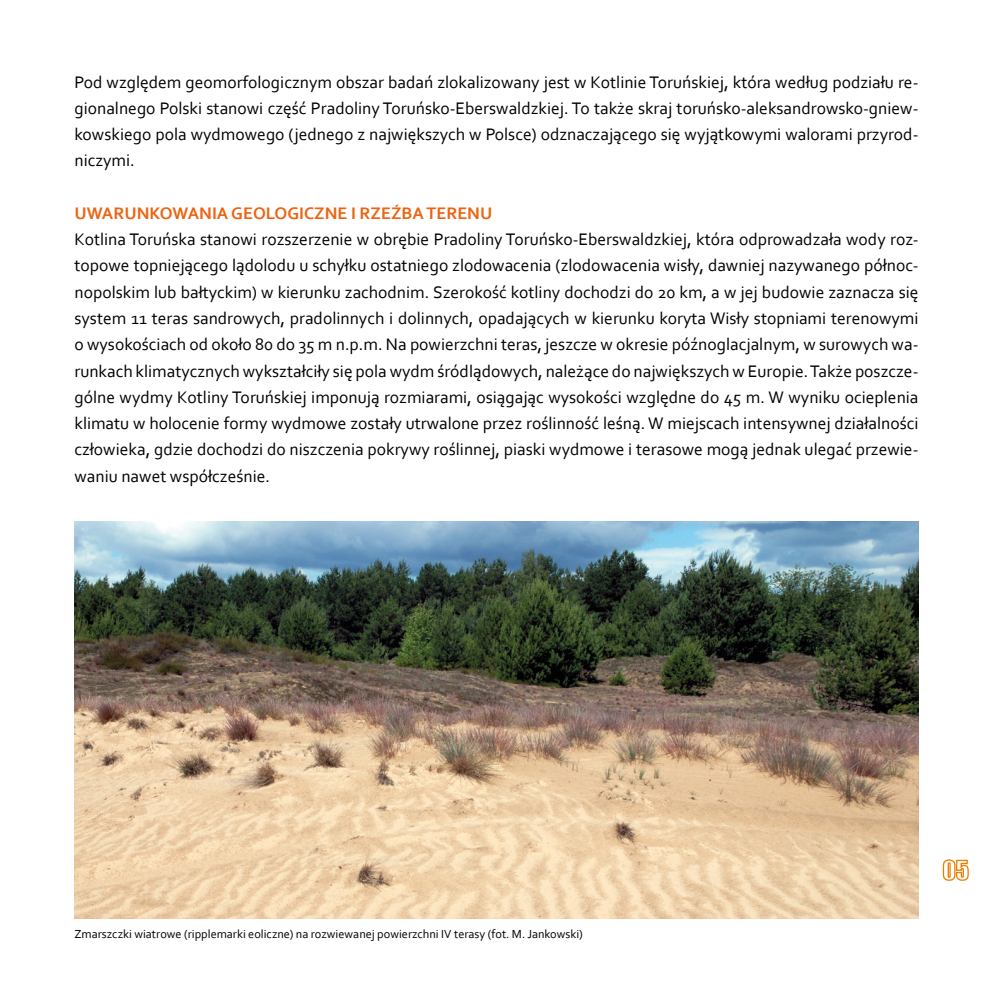
<style>
.page{position:relative;width:993px;height:993px;background:#fff}
.page>*{position:absolute;margin:0;border:0;box-sizing:border-box;transform-origin:0 0}
.t1{font:17.5px/26.2px "Corbel";color:#000;text-align:justify}
.t2{font:700 17.5px "Corbel";color:#ec6411}
.t3{font:12.25px "Corbel";color:#000}
</style>
<div class="page">
<img style="left:74px;top:521px;width:844px;height:397px">
<svg style="left:942px;top:859px;width:27px;height:22px"></svg>
<p class="t1" style="left:74px;top:68px;width:845px">Pod względem geomorfologicznym obszar badań zlokalizowany jest w Kotlinie Toruńskiej, która według podziału re&shy;gionalnego Polski stanowi część Pradoliny Toruńsko-Eberswaldzkiej. To także skraj toruńsko-aleksandrowsko-gniew&shy;kowskiego pola wydmowego (jednego z największych w Polsce) odznaczającego się wyjątkowymi walorami przyrod&shy;niczymi.</p>
<p class="t2" style="left:74px;top:202px;width:419px">UWARUNKOWANIA GEOLOGICZNE I RZEŹBA TERENU</p>
<p class="t1" style="left:74px;top:226px;width:845px">Kotlina Toruńska stanowi rozszerzenie w obrębie Pradoliny Toruńsko-Eberswaldzkiej, która odprowadzała wody roz&shy;topowe topniejącego lądolodu u schyłku ostatniego zlodowacenia (zlodowacenia wisły, dawniej nazywanego północ&shy;nopolskim lub bałtyckim) w kierunku zachodnim. Szerokość kotliny dochodzi do 20 km, a w jej budowie zaznacza się system 11 teras sandrowych, pradolinnych i dolinnych, opadających w kierunku koryta Wisły stopniami terenowymi o wysokościach od około 80 do 35 m n.p.m. Na powierzchni teras, jeszcze w okresie późnoglacjalnym, w surowych wa&shy;runkach klimatycznych wykształciły się pola wydm śródlądowych, należące do największych w Europie. Także poszcze&shy;gólne wydmy Kotliny Toruńskiej imponują rozmiarami, osiągając wysokości względne do 45 m. W wyniku ocieplenia klimatu w holocenie formy wydmowe zostały utrwalone przez roślinność leśną. W miejscach intensywnej działalności człowieka, gdzie dochodzi do niszczenia pokrywy roślinnej, piaski wydmowe i terasowe mogą jednak ulegać przewie&shy;waniu nawet współcześnie.</p>
<p class="t3" style="left:74px;top:925px;width:510px">Zmarszczki wiatrowe (ripplemarki eoliczne) na rozwiewanej powierzchni IV terasy (fot. M. Jankowski)</p>
</div>
